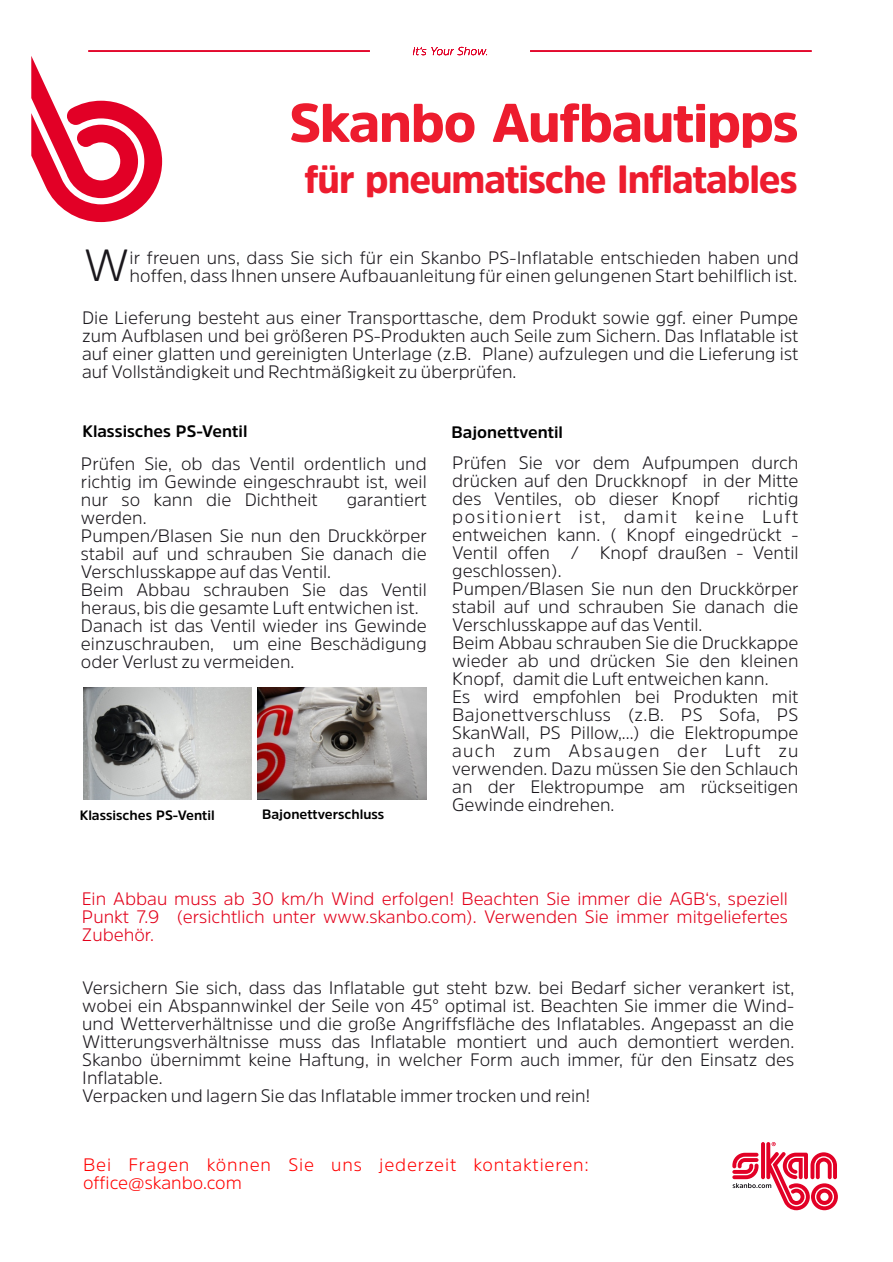
<style>
.page{position:relative;width:893px;height:1262px;background:#fff}
.page>*{position:absolute;margin:0;border:0;box-sizing:border-box;transform-origin:0 0}
.t1{font:700 54px "Amsi Pro";letter-spacing:-.03em;color:#ed1c2e}
.t2{font:300 45px "Amsi Pro";color:#1a171c}
.t3{font:700 39px "Amsi Pro";letter-spacing:-.03em;color:#ed1c2e;scale:.95 1}
.t4{font:300 18px/18px "Amsi Pro";color:#1a171c}
.t5{font:300 18px/18px "Amsi Pro";color:#e2001a;text-align:justify}
.t6{font:300 18px/18px "Amsi Pro";letter-spacing:.045em;color:#f00}
.t7{font:700 16.5px "Amsi Pro";color:#000}
.t8{font:700 13.5px "Amsi Pro";color:#000}
</style>
<div class="page">
<img style="left:258px;top:688px;width:168px;height:111px">
<hr style="left:88px;top:51px;width:282px;height:1px;background:#e20026">
<hr style="left:530px;top:51px;width:281px;height:1px;background:#e20026">
<svg style="left:413px;top:47px;width:74px;height:8px"></svg>
<svg style="left:31px;top:56px;width:131px;height:166px"></svg>
<svg style="left:732px;top:1142px;width:105px;height:68px"></svg>
<img style="left:84px;top:687px;width:168px;height:112px">
<h1 class="t1" style="left:289px;top:101px;width:511px">Skanbo Aufbautipps</h1>
<h3 class="t3" style="left:304px;top:163px;width:520px">für pneumatische Inflatables</h3>
<h2 class="t2" style="left:84px;top:248px;width:47px">W</h2>
<p class="t4" style="left:129px;top:250px;width:670px">ir freuen uns, dass Sie sich für ein Skanbo PS-Inflatable entschieden haben und hoffen, dass Ihnen unsere Aufbauanleitung für einen gelungenen Start behilflich ist.</p>
<p class="t4" style="left:82px;top:310px;width:717px;text-align:justify">Die Lieferung besteht aus einer Transporttasche, dem Produkt sowie ggf. einer Pumpe zum Aufblasen und bei größeren PS-Produkten auch Seile zum Sichern. Das Inflatable ist auf einer glatten und gereinigten Unterlage (z.B. Plane) aufzulegen und die Lieferung ist auf Vollständigkeit und Rechtmäßigkeit zu überprüfen.</p>
<p class="t7" style="left:83px;top:425px;width:166px">Klassisches PS-Ventil</p>
<p class="t7" style="left:451px;top:425px;width:113px">Bajonettventil</p>
<p class="t4" style="left:452px;top:455px;width:348px;text-align:justify">Prüfen Sie vor dem Aufpumpen durch drücken auf den Druckknopf in der Mitte des Ventiles, ob dieser Knopf</p>
<p class="t4" style="left:81px;top:456px;width:347px;text-align:justify">Prüfen Sie, ob das Ventil ordentlich und richtig im Gewinde eingeschraubt ist, weil nur so kann die Dichtheit</p>
<p class="t4" style="left:452px;top:491px;width:348px;text-indent:295px">richtig positioniert ist, damit keine Luft entweichen kann. ( Knopf eingedrückt - Ventil offen / Knopf draußen - Ventil geschlossen).<br>Pumpen/Blasen Sie nun den Druckkörper stabil auf und schrauben Sie danach die Verschlusskappe auf das Ventil.<br>Beim Abbau schrauben Sie die Druckkappe wieder ab und drücken Sie den kleinen Knopf, damit die Luft entweichen kann.<br>Es wird empfohlen bei Produkten mit Bajonettverschluss (z.B. PS Sofa, PS SkanWall, PS Pillow,...) die Elektropumpe auch zum Absaugen der Luft zu verwenden. Dazu müssen Sie den Schlauch an der Elektropumpe am rückseitigen Gewinde eindrehen.</p>
<p class="t4" style="left:346px;top:492px;width:82px">garantiert</p>
<p class="t4" style="left:81px;top:510px;width:347px">werden.<br>Pumpen/Blasen Sie nun den Druckkörper stabil auf und schrauben Sie danach die Verschlusskappe auf das Ventil.<br>Beim Abbau schrauben Sie das Ventil heraus, bis die gesamte Luft entwichen ist.<br>Danach ist das Ventil wieder ins Gewinde einzuschrauben, um eine Beschädigung oder Verlust zu vermeiden.</p>
<p class="t8" style="left:80px;top:809px;width:136px">Klassisches PS-Ventil</p>
<p class="t8" style="left:262px;top:809px;width:124px">Bajonettverschluss</p>
<p class="t5" style="left:82px;top:892px;width:707px">Ein Abbau muss ab 30 km/h Wind erfolgen! Beachten Sie immer die AGB‘s, speziell Punkt 7.9 (ersichtlich unter www.skanbo.com). Verwenden Sie immer mitgeliefertes Zubehör.</p>
<p class="t4" style="left:82px;top:980px;width:713px">Versichern Sie sich, dass das Inflatable gut steht bzw. bei Bedarf sicher verankert ist, wobei ein Abspannwinkel der Seile von 45° optimal ist. Beachten Sie immer die Wind&shy;und Wetterverhältnisse und die große Angriffsfläche des Inflatables. Angepasst an die Witterungsverhältnisse muss das Inflatable montiert und auch demontiert werden.<br>Skanbo übernimmt keine Haftung, in welcher Form auch immer, für den Einsatz des Inflatable.<br>Verpacken und lagern Sie das Inflatable immer trocken und rein!</p>
<p class="t6" style="left:83px;top:1157px;width:507px">Bei Fragen können Sie uns jederzeit kontaktieren: office@skanbo.com</p>
</div>
